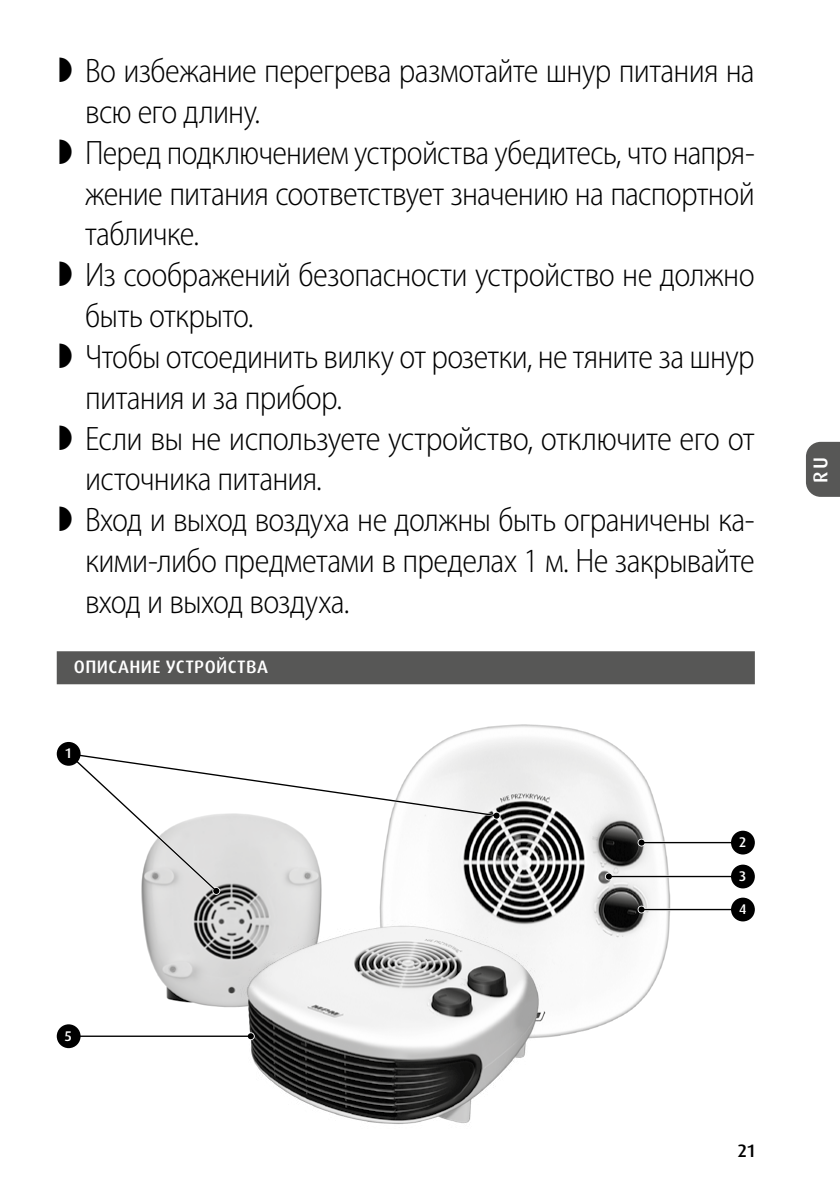
<style>
.page{position:relative;width:840px;height:1191px;background:#fff}
.page>*{position:absolute;margin:0;border:0;box-sizing:border-box;transform-origin:0 0}
.t1{font:300 semi-condensed 34px/40.8px "Myriad Pro";letter-spacing:-.02em;color:#000}
.t2{font:500 20px "Dax Pro";color:#fff}
.t3{font:500 18px "Dax Pro";letter-spacing:.02em;color:#fff}
.t4{font:500 18px "Dax Pro";color:#000}
.t5{font:500 14px "Dax Pro";color:#fff}
</style>
<div class="page">
<svg style="left:806px;top:442px;width:33px;height:55px;background:#5f5f5e"></svg>
<div style="left:57px;top:651px;width:697px;height:33px;background:#575756"></div>
<img style="left:379px;top:724px;width:313px;height:314px">
<img style="left:141px;top:894px;width:181px;height:114px">
<svg style="left:65px;top:750px;width:434px;height:144px"></svg>
<div style="left:57px;top:742px;width:24px;height:23px;background:#000;border-radius:50%"></div>
<hr style="left:641px;top:841px;width:103px;height:2px;background:#fff">
<svg style="left:637px;top:838px;width:8px;height:8px"></svg>
<hr style="left:641px;top:842px;width:103px;height:1px;background:#000">
<svg style="left:638px;top:839px;width:6px;height:6px"></svg>
<hr style="left:608px;top:875px;width:136px;height:2px;background:#fff">
<svg style="left:604px;top:872px;width:8px;height:8px"></svg>
<hr style="left:608px;top:876px;width:136px;height:1px;background:#000">
<svg style="left:605px;top:873px;width:6px;height:6px"></svg>
<hr style="left:641px;top:908px;width:103px;height:2px;background:#fff">
<svg style="left:637px;top:905px;width:8px;height:8px"></svg>
<hr style="left:641px;top:909px;width:103px;height:1px;background:#000">
<svg style="left:638px;top:906px;width:6px;height:6px"></svg>
<div style="left:730px;top:830px;width:24px;height:24px;background:#000;border-radius:50%"></div>
<div style="left:730px;top:864px;width:24px;height:24px;background:#000;border-radius:50%"></div>
<div style="left:730px;top:897px;width:24px;height:24px;background:#000;border-radius:50%"></div>
<img style="left:240px;top:920px;width:304px;height:204px">
<hr style="left:69px;top:1035px;width:182px;height:2px;background:#000">
<svg style="left:248px;top:1033px;width:6px;height:6px"></svg>
<div style="left:57px;top:1024px;width:24px;height:24px;background:#000;border-radius:50%"></div>
<p class="t1" style="left:85px;top:51px;width:670px">Во избежание перегрева размотайте шнур питания на всю его длину.<br>Перед подключением устройства убедитесь, что напря&shy;жение питания соответствует значению на паспортной табличке.<br>Из соображений безопасности устройство не должно быть открыто.<br>Чтобы отсоединить вилку от розетки, не тяните за шнур питания и за прибор.<br>Если вы не используете устройство, отключите его от источника питания.<br>Вход и выход воздуха не должны быть ограничены ка&shy;кими-либо предметами в пределах 1 м. Не закрывайте вход и выход воздуха.</p>
<p class="t3" style="left:74px;top:655px;width:195px">ОПИСАНИЕ УСТРОЙСТВА</p>
<p class="t5" style="left:65px;top:744px;width:7px">1</p>
<p class="t5" style="left:65px;top:1026px;width:8px">5</p>
<p class="t5" style="left:738px;top:833px;width:9px">2</p>
<p class="t5" style="left:738px;top:867px;width:8px">3</p>
<p class="t5" style="left:738px;top:900px;width:9px">4</p>
<p class="t4" style="left:737px;top:1139px;width:18px">21</p>
<p class="t2" style="left:807px;top:483px;width:27px;rotate:-90deg">RU</p>
</div>
